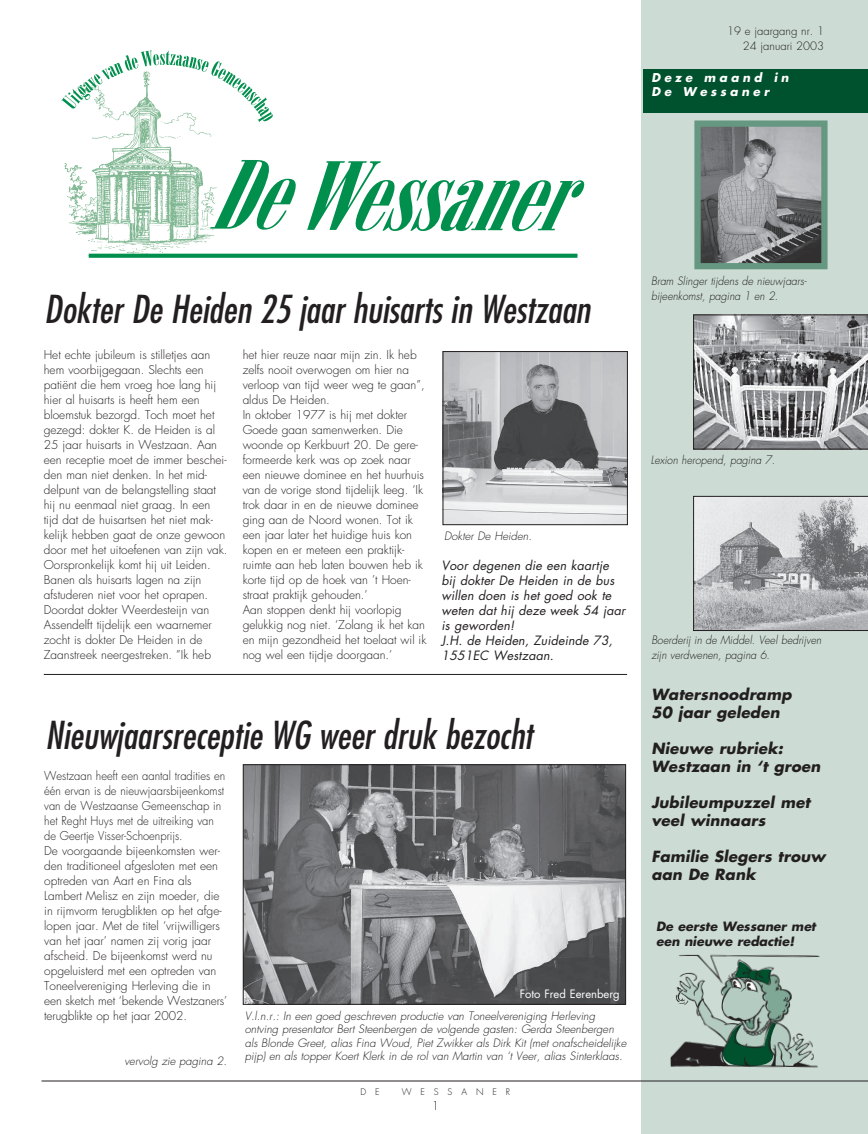
<style>
.page{position:relative;width:868px;height:1134px;background:#fff}
.page>*{position:absolute;margin:0;border:0;box-sizing:border-box;transform-origin:0 0}
.t1{font:italic condensed 37.5px "Futura";color:#231f20}
.t2{font:italic 700 15px/18px "Futura";letter-spacing:.01em;color:#231f20}
.t3{font:italic 12.5px/15px "Futura";letter-spacing:.01em;color:#231f20}
.t4{font:italic 700 12.5px/15px "Futura";color:#231f20}
.t5{font:300 11.88px/15px "Futura";color:#231f20}
.t6{font:300 11.88px/15px "Futura";color:#231f20;scale:.94 1}
.t7{font:italic 700 11.88px/14.2px "Futura";letter-spacing:.3em;color:#fff}
.t8{font:italic 300 11.25px/13.5px "Futura";color:#231f20}
.t9{font:italic 300 11.25px/15px "Futura";color:#231f20;scale:.94 1}
.t10{font:300 11.25px/15px "Futura";color:#231f20;text-align:right}
.t11{font:11.25px "Futura";color:#fff}
.t12{font:300 8.88px "Futura";letter-spacing:1em;color:#231f20}
</style>
<div class="page">
<div style="left:640px;top:0;width:227px;height:1134px;background:#ccdcd5"></div>
<img style="left:64px;top:122px;width:166px;height:136px">
<svg style="left:210px;top:160px;width:86px;height:70px"></svg>
<svg style="left:307px;top:161px;width:277px;height:70px"></svg>
<svg style="left:61px;top:50px;width:212px;height:72px"></svg>
<svg style="left:89px;top:254px;width:488px;height:4px;fill:#008f4d"></svg>
<img style="left:701px;top:127px;width:119px;height:135px">
<div style="left:694px;top:120px;width:133px;height:149px;border:6px solid #669781"></div>
<svg style="left:693px;top:315px;width:174px;height:134px"></svg>
<svg style="left:693px;top:496px;width:174px;height:135px"></svg>
<div style="left:643px;top:69px;width:224px;height:44px;background:#00512d"></div>
<hr style="left:41px;top:1081px;width:826px;height:1px;background:#231f20">
<img style="left:444px;top:353px;width:181px;height:170px">
<div style="left:442px;top:351px;width:185px;height:174px;border:1px solid #231f20"></div>
<img style="left:245px;top:766px;width:378px;height:237px">
<div style="left:243px;top:764px;width:382px;height:241px;border:1px solid #231f20"></div>
<hr style="left:44px;top:674px;width:583px;height:1px;background:#231f20">
<img style="left:670px;top:954px;width:150px;height:114px">
<p class="t10" style="left:726px;top:23px;width:99px">19 e jaargang nr. 1<br>24 januari 2003</p>
<p class="t7" style="left:651px;top:70px;width:139px">Deze maand in<br>De Wessaner</p>
<h1 class="t1" style="left:44px;top:286px;width:547px">Dokter De Heiden 25 jaar huisarts in Westzaan</h1>
<p class="t5" style="left:44px;top:348px;width:185px">Het echte jubileum is stilletjes aan hem voorbijgegaan. Slechts een patiënt die hem vroeg hoe lang hij hier al huisarts is heeft hem een bloemstuk bezorgd. Toch moet het gezegd: dokter K. de Heiden is al 25 jaar huisarts in Westzaan. Aan een receptie moet de immer beschei&shy;den man niet denken. In het mid&shy;delpunt van de belangstelling staat hij nu eenmaal niet graag. In een tijd dat de huisartsen het niet mak&shy;kelijk hebben gaat de onze gewoon door met het uitoefenen van zijn vak.<br>Oorspronkelijk komt hij uit Leiden.<br>Banen als huisarts lagen na zijn afstuderen niet voor het oprapen.<br>Doordat dokter Weerdesteijn van Assendelft tijdelijk een waarnemer zocht is dokter De Heiden in de Zaanstreek neergestreken. ”Ik heb</p>
<p class="t5" style="left:242px;top:348px;width:185px">het hier reuze naar mijn zin. Ik heb zelfs nooit overwogen om hier na verloop van tijd weer weg te gaan”, aldus De Heiden.<br>In oktober 1977 is hij met dokter<br>Goede gaan samenwerken. Die woonde op Kerkbuurt 20. De gere&shy;formeerde kerk was op zoek naar een nieuwe dominee en het huurhuis van de vorige stond tijdelijk leeg. ‘Ik trok daar in en de nieuwe dominee ging aan de Noord wonen. Tot ik een jaar later het huidige huis kon kopen en er meteen een praktijk&shy;ruimte aan heb laten bouwen heb ik korte tijd op de hoek van ’t Hoen&shy;straat praktijk gehouden.’<br>Aan stoppen denkt hij voorlopig gelukkig nog niet. ‘Zolang ik het kan en mijn gezondheid het toelaat wil ik nog wel een tijdje doorgaan.’</p>
<p class="t8" style="left:444px;top:529px;width:89px">Dokter De Heiden.</p>
<p class="t3" style="left:441px;top:557px;width:185px">Voor degenen die een kaartje bij dokter De Heiden in de bus willen doen is het goed ook te weten dat hij deze week 54 jaar is geworden!<br>J.H. de Heiden, Zuideinde 73,<br>1551EC Westzaan.</p>
<h1 class="t1" style="left:45px;top:711px;width:489px">Nieuwjaarsreceptie WG weer druk bezocht</h1>
<p class="t6" style="left:44px;top:768px;width:196px">Westzaan heeft een aantal tradities en één ervan is de nieuwjaarsbijeenkomst van de Westzaanse Gemeenschap in het Reght Huys met de uitreiking van de Geertje Visser-Schoenprijs.<br>De voorgaande bijeenkomsten wer&shy;den traditioneel afgesloten met een optreden van Aart en Fina als Lambert Melisz en zijn moeder, die in rijmvorm terugblikten op het afge&shy;lopen jaar. Met de titel ‘vrijwilligers van het jaar’ namen zij vorig jaar afscheid. De bijeenkomst werd nu opgeluisterd met een optreden van Toneelvereniging Herleving die in een sketch met ‘bekende Westzaners’ terugblikte op het jaar 2002.</p>
<p class="t8" style="left:124px;top:1054px;width:104px">vervolg zie pagina 2.</p>
<p class="t11" style="left:519px;top:986px;width:101px">Foto Fred Eerenberg</p>
<p class="t8" style="left:245px;top:1009px;width:383px">V.l.n.r.: In een goed geschreven productie van Toneelvereniging Herleving ontving presentator Bert Steenbergen de volgende gasten: Gerda Steenbergen als Blonde Greet, alias Fina Woud, Piet Zwikker als Dirk Kit (met onafscheidelijke pijp) en als topper Koert Klerk in de rol van Martin van ‘t Veer, alias Sinterklaas.</p>
<p class="t12" style="left:360px;top:1086px;width:21px">D E</p>
<p class="t12" style="left:401px;top:1086px;width:110px">WESSANER</p>
<p class="t5" style="left:431px;top:1098px;width:9px">1</p>
<p class="t9" style="left:651px;top:273px;width:167px">Bram Slinger tijdens de nieuwjaars&shy;bijeenkomst, pagina 1 en 2.</p>
<p class="t9" style="left:650px;top:453px;width:133px">Lexion heropend, pagina 7.</p>
<p class="t9" style="left:651px;top:633px;width:182px">Boerderij in de Middel. Veel bedrijven zijn verdwenen, pagina 6.</p>
<p class="t2" style="left:651px;top:685px;width:142px">Watersnoodramp<br>50 jaar geleden</p>
<p class="t2" style="left:651px;top:739px;width:170px">Nieuwe rubriek:<br>Westzaan in ‘t groen</p>
<p class="t2" style="left:651px;top:793px;width:160px">Jubileumpuzzel met veel winnaars</p>
<p class="t2" style="left:651px;top:847px;width:175px">Familie Slegers trouw aan De Rank</p>
<p class="t4" style="left:656px;top:918px;width:161px">De eerste Wessaner met een nieuwe redactie!</p>
</div>
